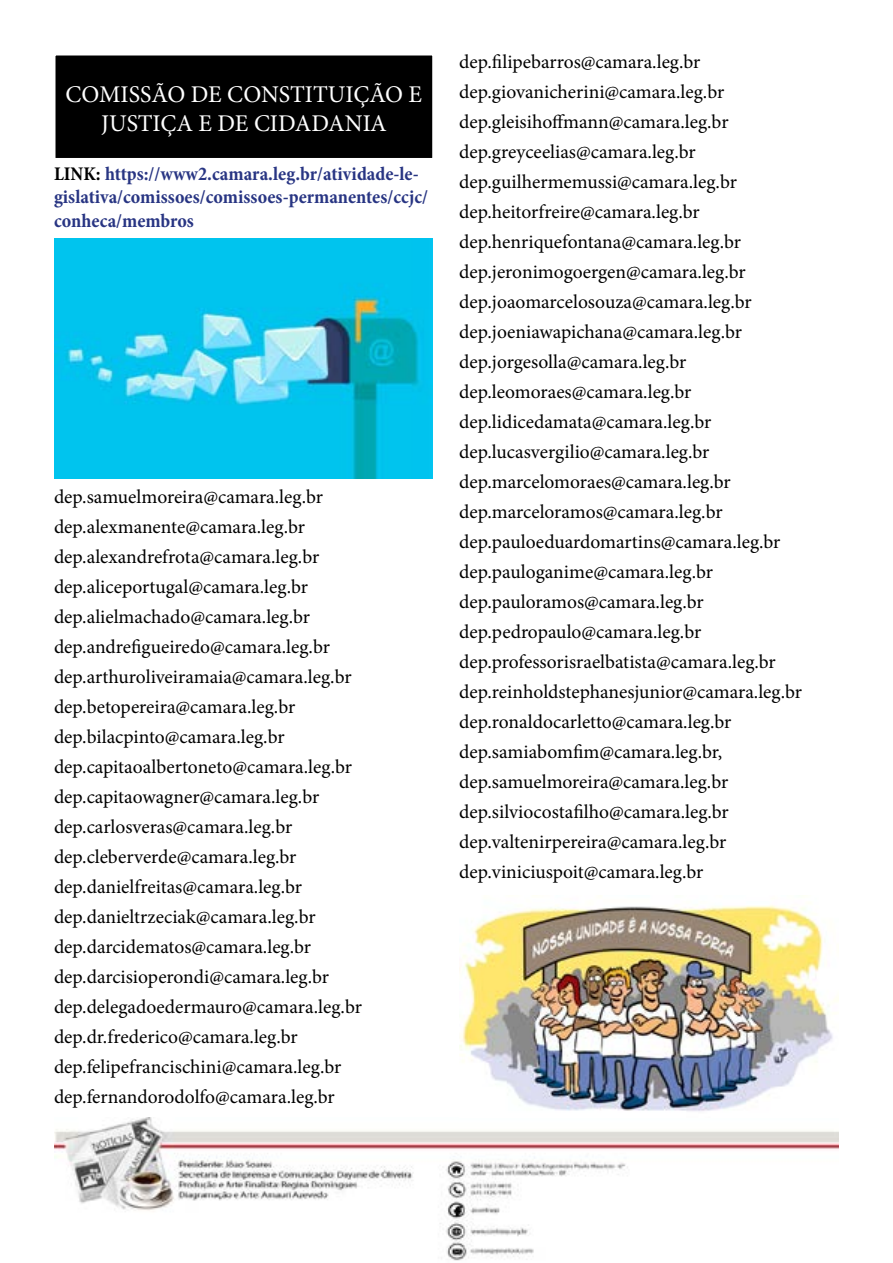
<style>
.page{position:relative;width:893px;height:1263px;background:#fff}
.page>*{position:absolute;margin:0;border:0;box-sizing:border-box;transform-origin:0 0}
.t1{font:24px/28.8px "Minion Pro";color:#fff;text-align:center}
.t2{font:19.5px/30px "Minion Pro";color:#000}
.t3{font:700 condensed 19.5px/23.4px "Minion Pro";color:#283583}
.s1{color:#000}
</style>
<div class="page">
<img style="left:54px;top:1117px;width:785px;height:144px">
<div style="left:55px;top:55px;width:378px;height:104px;background:#000"></div>
<div style="left:54px;top:54px;width:380px;height:105px;border:2px solid #fff"></div>
<img style="left:54px;top:238px;width:378px;height:240px">
<img style="left:459px;top:905px;width:380px;height:206px">
<p class="t1" style="left:65px;top:80px;width:358px">COMISSÃO DE CONSTITUIÇÃO E<br>JUSTIÇA E DE CIDADANIA</p>
<p class="t3" style="left:54px;top:162px;width:375px"><span class="s1">LINK:</span> https://www2.camara.leg.br/atividade-le&shy;gislativa/comissoes/comissoes-permanentes/ccjc/ conheca/membros</p>
<p class="t2" style="left:54px;top:482px;width:309px">dep.samuelmoreira@camara.leg.br dep.alexmanente@camara.leg.br dep.alexandrefrota@camara.leg.br dep.aliceportugal@camara.leg.br dep.alielmachado@camara.leg.br dep.andrefigueiredo@camara.leg.br dep.arthuroliveiramaia@camara.leg.br dep.betopereira@camara.leg.br dep.bilacpinto@camara.leg.br dep.capitaoalbertoneto@camara.leg.br dep.capitaowagner@camara.leg.br dep.carlosveras@camara.leg.br dep.cleberverde@camara.leg.br dep.danielfreitas@camara.leg.br dep.danieltrzeciak@camara.leg.br dep.darcidematos@camara.leg.br dep.darcisioperondi@camara.leg.br dep.delegadoedermauro@camara.leg.br dep.dr.frederico@camara.leg.br dep.felipefrancischini@camara.leg.br dep.fernandorodolfo@camara.leg.br</p>
<p class="t2" style="left:459px;top:47px;width:344px">dep.filipebarros@camara.leg.br dep.giovanicherini@camara.leg.br dep.gleisihoffmann@camara.leg.br dep.greyceelias@camara.leg.br dep.guilhermemussi@camara.leg.br dep.heitorfreire@camara.leg.br dep.henriquefontana@camara.leg.br dep.jeronimogoergen@camara.leg.br dep.joaomarcelosouza@camara.leg.br dep.joeniawapichana@camara.leg.br dep.jorgesolla@camara.leg.br dep.leomoraes@camara.leg.br dep.lidicedamata@camara.leg.br dep.lucasvergilio@camara.leg.br dep.marcelomoraes@camara.leg.br dep.marceloramos@camara.leg.br dep.pauloeduardomartins@camara.leg.br dep.pauloganime@camara.leg.br dep.pauloramos@camara.leg.br dep.pedropaulo@camara.leg.br dep.professorisraelbatista@camara.leg.br dep.reinholdstephanesjunior@camara.leg.br dep.ronaldocarletto@camara.leg.br dep.samiabomfim@camara.leg.br, dep.samuelmoreira@camara.leg.br dep.silviocostafilho@camara.leg.br dep.valtenirpereira@camara.leg.br dep.viniciuspoit@camara.leg.br</p>
</div>
